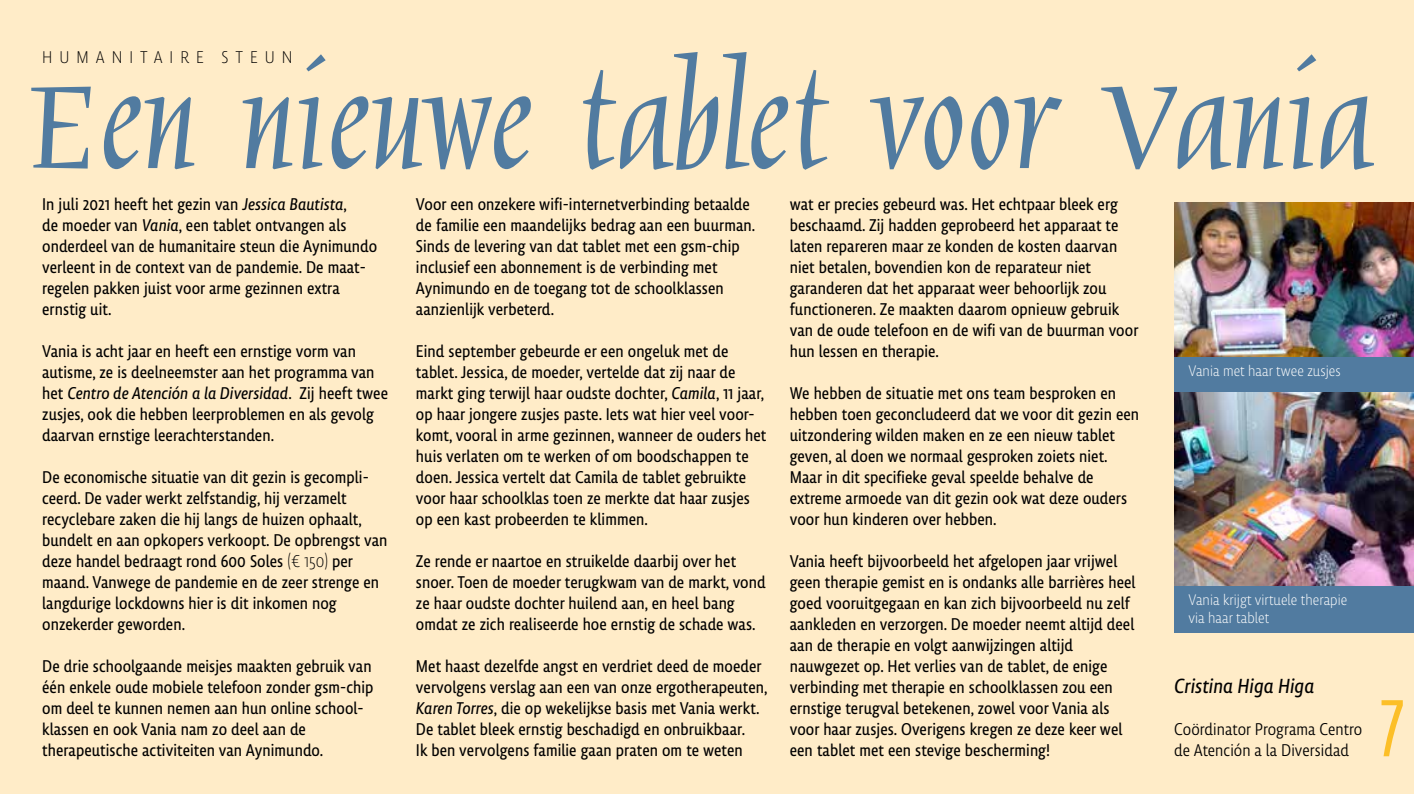
<style>
.page{position:relative;width:1414px;height:794px;background:#ffecc8}
.page>*{position:absolute;margin:0;border:0;box-sizing:border-box;transform-origin:0 0}
.t1{font:175px "Mauritius I";color:#517ba0}
.t2{font:84px "Saa Series AD";color:#fcbf28}
.t3{font:italic 21px "Lemon Sans Next Cond";letter-spacing:.005em;color:#000}
.t4{font:17.5px/21px "Lemon Sans Next Cond";letter-spacing:.005em;color:#000}
.t5{font:17.5px/21px "Lemon Sans Next Cond S Light";letter-spacing:.005em;color:#000}
.t6{font:300 17.5px "Lemon Sans Next Cond";letter-spacing:.4em;color:#000}
.t7{font:300 15.75px/17.5px "Lemon Sans Next Cond";letter-spacing:.005em;color:#fff}
.s1{font-style:italic}
.s2{font-weight:300}
</style>
<div class="page">
<div style="left:1174px;top:202px;width:240px;height:430px;background:#517ba0"></div>
<img style="left:1174px;top:202px;width:240px;height:154px">
<img style="left:1174px;top:392px;width:240px;height:194px">
<p class="t6" style="left:42px;top:47px;width:252px">HUMANITAIRE STEUN</p>
<h1 class="t1" style="left:26px;top:44px;width:1346px">Een nieuwe tablet voor Vania</h1>
<p class="t4" style="left:42px;top:194px;width:337px">In juli 2021 heeft het gezin van <span class="s1">Jessica Bautista</span>,<br>de moeder van <span class="s1">Vania</span>, een tablet ontvangen als onderdeel van de humanitaire steun die Aynimundo verleent in de context van de pandemie. De maat&shy;regelen pakken juist voor arme gezinnen extra ernstig uit.</p>
<p class="t4" style="left:42px;top:341px;width:347px">Vania is acht jaar en heeft een ernstige vorm van autisme, ze is deelneemster aan het programma van het <span class="s1">Centro de Atención a la Diversidad</span>. Zij heeft twee zusjes, ook die hebben leerproblemen en als gevolg daarvan ernstige leerachterstanden.</p>
<p class="t4" style="left:42px;top:467px;width:347px">De economische situatie van dit gezin is gecompli&shy;ceerd. De vader werkt zelfstandig, hij verzamelt recyclebare zaken die hij langs de huizen ophaalt, bundelt en aan opkopers verkoopt. De opbrengst van deze handel bedraagt rond 600 Soles <span class="s2">(€ 150)</span> per maand. Vanwege de pandemie en de zeer strenge en langdurige lockdowns hier is dit inkomen nog onzekerder geworden.</p>
<p class="t4" style="left:42px;top:656px;width:333px">De drie schoolgaande meisjes maakten gebruik van één enkele oude mobiele telefoon zonder gsm-chip om deel te kunnen nemen aan hun online school&shy;klassen en ook Vania nam zo deel aan de therapeutische activiteiten van Aynimundo.</p>
<p class="t4" style="left:416px;top:194px;width:341px">Voor een onzekere wifi-internetverbinding betaalde de familie een maandelijks bedrag aan een buurman.<br>Sinds de levering van dat tablet met een gsm-chip inclusief een abonnement is de verbinding met Aynimundo en de toegang tot de schoolklassen aanzienlijk verbeterd.</p>
<p class="t4" style="left:416px;top:341px;width:352px">Eind september gebeurde er een ongeluk met de tablet. Jessica, de moeder, vertelde dat zij naar de markt ging terwijl haar oudste dochter, <span class="s1">Camila</span>, 11 jaar, op haar jongere zusjes paste. Iets wat hier veel voor&shy;komt, vooral in arme gezinnen, wanneer de ouders het huis verlaten om te werken of om boodschappen te doen. Jessica vertelt dat Camila de tablet gebruikte voor haar schoolklas toen ze merkte dat haar zusjes op een kast probeerden te klimmen.</p>
<p class="t4" style="left:416px;top:551px;width:351px">Ze rende er naartoe en struikelde daarbij over het snoer. Toen de moeder terugkwam van de markt, vond ze haar oudste dochter huilend aan, en heel bang omdat ze zich realiseerde hoe ernstig de schade was.</p>
<p class="t4" style="left:416px;top:656px;width:353px">Met haast dezelfde angst en verdriet deed de moeder vervolgens verslag aan een van onze ergotherapeuten, <span class="s1">Karen Torres</span>, die op wekelijkse basis met Vania werkt.<br>De tablet bleek ernstig beschadigd en onbruikbaar.<br>Ik ben vervolgens familie gaan praten om te weten</p>
<p class="t4" style="left:790px;top:194px;width:350px">wat er precies gebeurd was. Het echtpaar bleek erg beschaamd. Zij hadden geprobeerd het apparaat te laten repareren maar ze konden de kosten daarvan niet betalen, bovendien kon de reparateur niet garanderen dat het apparaat weer behoorlijk zou functioneren. Ze maakten daarom opnieuw gebruik van de oude telefoon en de wifi van de buurman voor hun lessen en therapie.</p>
<p class="t4" style="left:790px;top:383px;width:351px">We hebben de situatie met ons team besproken en hebben toen geconcludeerd dat we voor dit gezin een uitzondering wilden maken en ze een nieuw tablet geven, al doen we normaal gesproken zoiets niet.<br>Maar in dit specifieke geval speelde behalve de extreme armoede van dit gezin ook wat deze ouders voor hun kinderen over hebben.</p>
<p class="t4" style="left:790px;top:551px;width:347px">Vania heeft bijvoorbeeld het afgelopen jaar vrijwel geen therapie gemist en is ondanks alle barrières heel goed vooruitgegaan en kan zich bijvoorbeeld nu zelf aankleden en verzorgen. De moeder neemt altijd deel aan de therapie en volgt aanwijzingen altijd nauwgezet op. Het verlies van de tablet, de enige verbinding met therapie en schoolklassen zou een ernstige terugval betekenen, zowel voor Vania als voor haar zusjes. Overigens kregen ze deze keer wel een tablet met een stevige bescherming!</p>
<p class="t7" style="left:1188px;top:362px;width:154px">Vania met haar twee zusjes</p>
<p class="t7" style="left:1188px;top:591px;width:160px">Vania krijgt virtuele therapie via haar tablet</p>
<p class="t3" style="left:1174px;top:673px;width:142px">Cristina Higa Higa</p>
<p class="t5" style="left:1174px;top:719px;width:189px">Coördinator Programa Centro de Atención a la Diversidad</p>
<h2 class="t2" style="left:1379px;top:684px;width:27px">7</h2>
</div>
